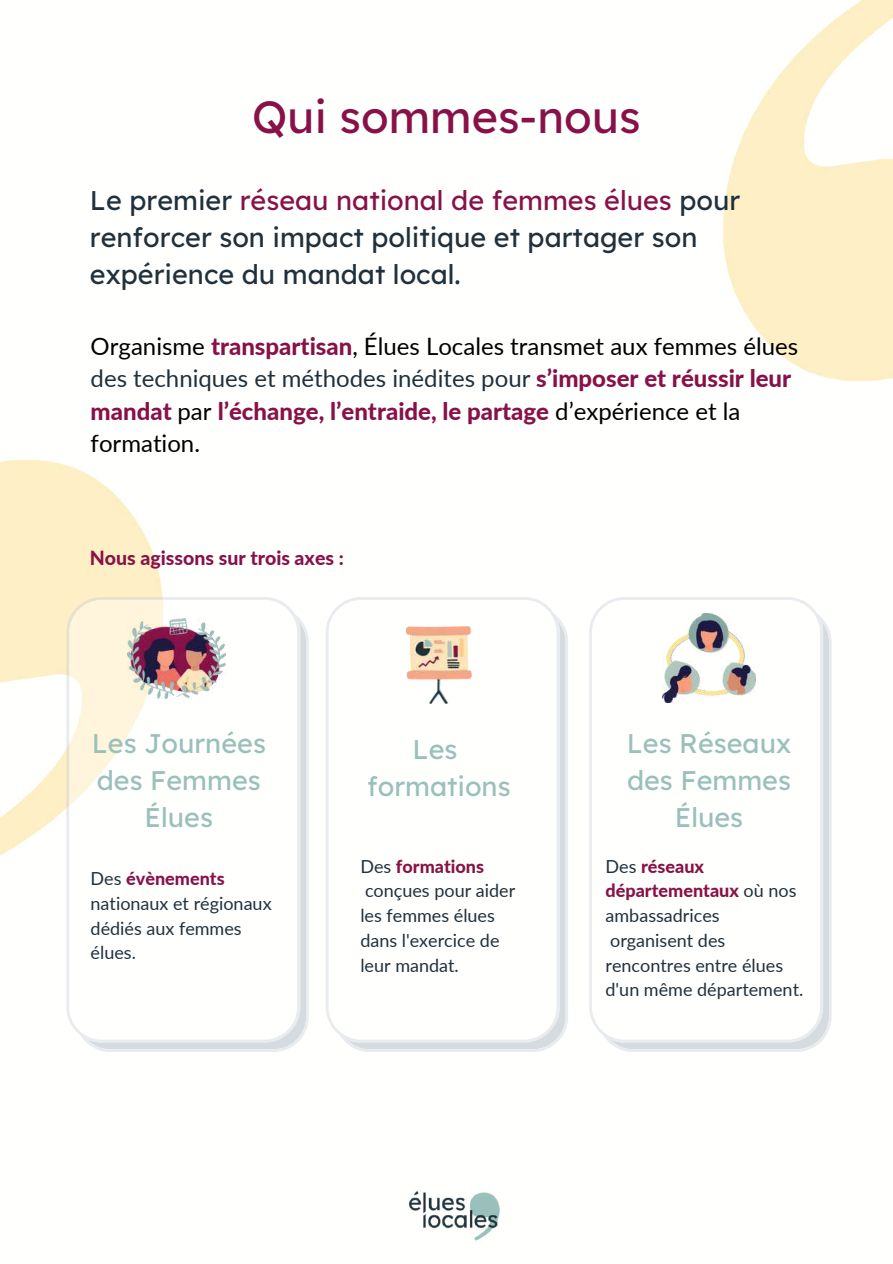
<style>
.page{position:relative;width:893px;height:1264px;background:#fff}
.page>*{position:absolute;margin:0;border:0;box-sizing:border-box;transform-origin:0 0}
.t1{font:45px "Lexend Deca";color:#881247}
.t2{font:27px/37px "Lexend Deca";color:#20313c}
.t3{font:27px/37px "Lexend Deca";color:#9ac0bb;text-align:center}
.t4{font:24px/32.5px "Lato";color:#000}
.t5{font:800 19.5px "Lato";color:#881247}
.t6{font:18px/24.8px "Lato";color:#20313c}
.s1{color:#881247}
.s2{font-weight:800;color:#881247}
.s3{color:#20313c}
</style>
<div class="page">
<img style="left:723px;top:0;width:169px;height:382px">
<img style="left:0;top:459px;width:163px;height:397px">
<img style="left:408px;top:1191px;width:92px;height:50px">
<svg style="left:66px;top:597px;width:243px;height:455px"></svg>
<svg style="left:326px;top:597px;width:242px;height:455px"></svg>
<svg style="left:589px;top:597px;width:242px;height:455px"></svg>
<img style="left:662px;top:613px;width:93px;height:89px">
<img style="left:406px;top:626px;width:65px;height:77px">
<img style="left:128px;top:618px;width:98px;height:80px">
<h1 class="t1" style="left:252px;top:88px;width:390px">Qui sommes-nous</h1>
<h2 class="t2" style="left:90px;top:181px;width:651px">Le premier <span class="s1">réseau national de femmes élues</span> pour renforcer son impact politique et partager son expérience du mandat local.</h2>
<h3 class="t4" style="left:91px;top:329px;width:709px">Organisme <span class="s2">transpartisan</span>, Élues Locales transmet aux femmes élues <span class="s3">des techniques et méthodes inédites pour</span> <span class="s2">s’imposer et réussir leur mandat</span> par <span class="s2">l’échange, l’entraide, le partage</span> d’expérience et la formation.</h3>
<p class="t5" style="left:90px;top:546px;width:255px">Nous agissons sur trois axes :</p>
<h2 class="t3" style="left:92px;top:724px;width:176px">Les Journées des Femmes<br>Élues</h2>
<h2 class="t3" style="left:367px;top:730px;width:145px">Les formations</h2>
<p class="t6" style="left:91px;top:865px;width:182px">Des <span class="s2">évènements </span>nationaux et régionaux dédiés aux femmes élues.</p>
<p class="t6" style="left:360px;top:853px;width:156px">Des <span class="s2">formations </span>conçues pour aider les femmes élues dans l'exercice de leur mandat.</p>
<h2 class="t3" style="left:626px;top:724px;width:166px">Les Réseaux des Femmes<br>Élues</h2>
<p class="t6" style="left:605px;top:853px;width:199px">Des <span class="s2">réseaux départementaux</span> où nos ambassadrices organisent des rencontres entre élues d'un même département.</p>
</div>
